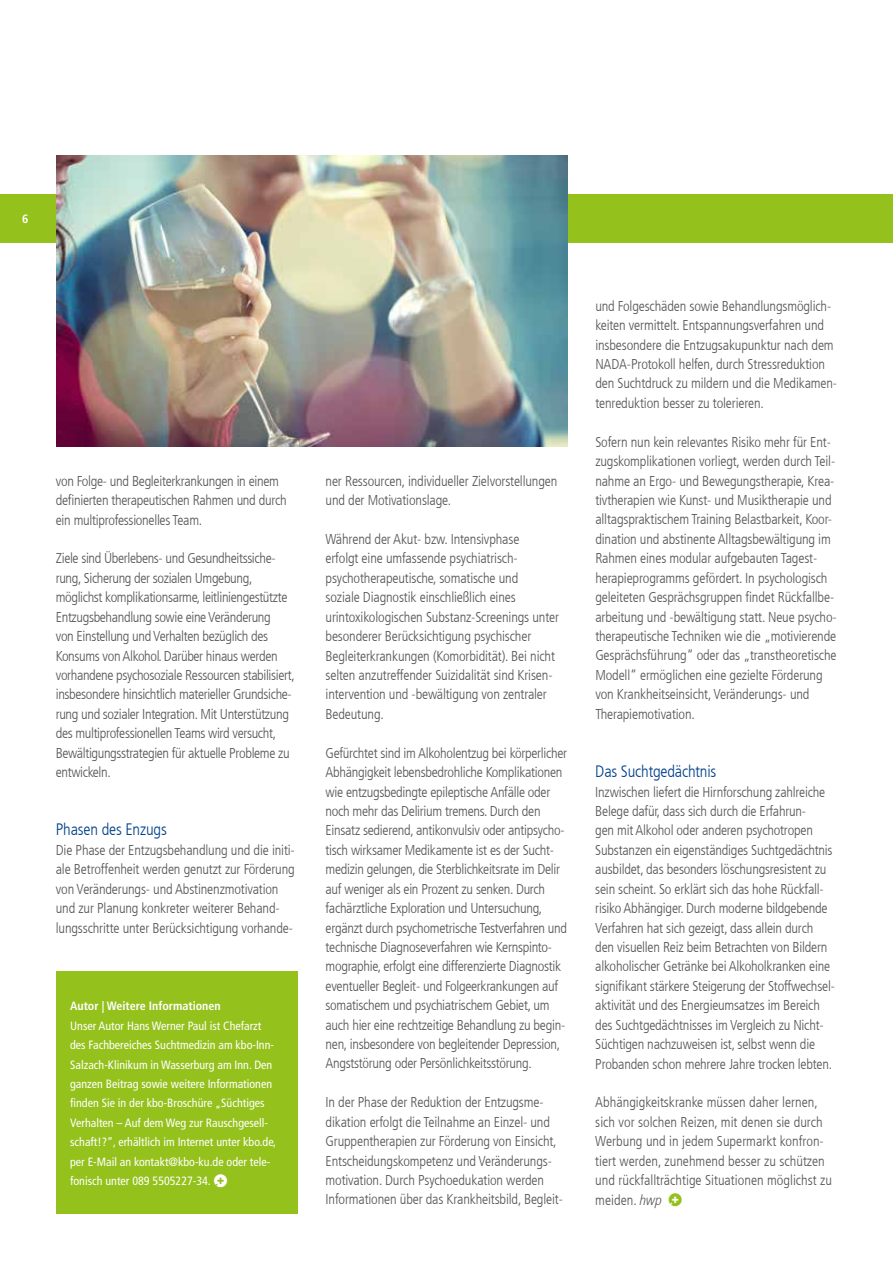
<style>
.page{position:relative;width:893px;height:1263px;background:#fff}
.page>*{position:absolute;margin:0;border:0;box-sizing:border-box;transform-origin:0 0}
.t1{font:300 condensed 16.5px "Frutiger LT Com";letter-spacing:-.01em;color:#004189}
.t2{font:300 condensed 14.25px/19.4px "Frutiger LT Com";letter-spacing:-.015em;color:#565656}
.t3{font:condensed 12px/19.5px "Frutiger LT Com";color:#fff}
.t4{font:700 condensed 12px "Frutiger LT Com";color:#fff}
.s1{font-family:"kboplus";font-stretch:normal;font-size:15.6px}
.s2{font-style:italic}
.s3{font-family:"kboplus";font-weight:400;font-stretch:normal;font-size:15.6px;color:#94c11c}
</style>
<div class="page">
<div style="left:0;top:194px;width:893px;height:49px;background:#94c11c"></div>
<div style="left:56px;top:971px;width:242px;height:243px;background:#94c11c"></div>
<img style="left:56px;top:155px;width:511px;height:292px">
<p class="t4" style="left:22px;top:212px;width:8px">6</p>
<p class="t2" style="left:56px;top:471px;width:232px">von Folge- und Begleiterkrankungen in einem definierten therapeutischen Rahmen und durch ein multiprofessionelles Team.</p>
<p class="t2" style="left:56px;top:549px;width:240px">Ziele sind Überlebens- und Gesundheitssiche&shy;rung, Sicherung der sozialen Umgebung, möglichst komplikationsarme, leitliniengestützte Entzugsbehandlung sowie eine Veränderung<br>von Einstellung und Verhalten bezüglich des Konsums von Alkohol. Darüber hinaus werden vorhandene psychosoziale Ressourcen stabilisiert, insbesondere hinsichtlich materieller Grundsiche&shy;rung und sozialer Integration. M it Unterstützung des multiprofessionellen Teams wird versucht, Bewältigungsstrategien für aktuelle Probleme zu entwickeln.</p>
<p class="t1" style="left:56px;top:820px;width:112px">Phasen des Enzugs</p>
<p class="t2" style="left:56px;top:840px;width:241px">Die Phase der Entzugsbehandlung und die initi&shy;ale Betroffenheit werden genutzt zur Förderung von Veränderungs- und Abstinenzmotivation und zur Planung konkreter weiterer Behand&shy;lungsschritte unter Berücksichtigung vorhande-</p>
<p class="t4" style="left:70px;top:999px;width:152px">Autor | Weitere Informationen</p>
<p class="t3" style="left:70px;top:1016px;width:207px">Unser Autor Hans Werner Paul ist Chefarzt des Fachbereiches Suchtmedizin am kbo-Inn-Salzach-Klinikum in Wasserburg am Inn. Den ganzen Beitrag sowie weitere Informationen finden Sie in der kbo-Broschüre „Süchtiges Verhalten – Auf dem Weg zur Rauschgesell&shy;schaft!?“, erhältlich im Internet unter kbo.de, per E-Mail an kontakt@kbo-ku.de oder tele&shy;fonisch unter 089 5505227-34. <span class="s1">B</span></p>
<p class="t2" style="left:326px;top:471px;width:233px">ner Ressourcen, individueller Zielvorstellungen und der Motivationslage.</p>
<p class="t2" style="left:326px;top:529px;width:235px">Während der Akut- bzw. Intensivphase<br>erfolgt eine umfassende psychiatrisch&shy;psychotherapeutische, somatische und<br>soziale Diagnostik einschließlich eines urintoxikologischen Substanz-Screenings unter besonderer Berücksichtigung psychischer Begleiterkrankungen (Komorbidität). Bei nicht selten anzutreffender Suizidalität sind Krisen&shy;intervention und -bewältigung von zentraler Bedeutung.</p>
<p class="t2" style="left:326px;top:743px;width:243px">Gefürchtet sind im Alkoholentzug bei körperlicher Abhängigkeit lebensbedrohliche Komplikationen wie entzugsbedingte epileptische Anfälle oder noch mehr das Delirium tremens. Durch den Einsatz sedierend, antikonvulsiv oder antipsycho&shy;tisch wirksamer Medikamente ist es der Sucht&shy;medizin gelungen, die Sterblichkeitsrate im Delir auf weniger als ein Prozent zu senken. Durch fachärztliche Exploration und Untersuchung, ergänzt durch psychometrische Testverfahren und technische Diagnoseverfahren wie Kernspinto&shy;mographie, erfolgt eine differenzierte Diagnostik eventueller Begleit- und Folgeerkrankungen auf somatischem und psychiatrischem Gebiet, um auch hier eine rechtzeitige Behandlung zu begin&shy;nen, insbesondere von begleitender Depression, Angststörung oder Persönlichkeitsstörung.</p>
<p class="t2" style="left:326px;top:1093px;width:239px">In der Phase der Reduktion der Entzugsme&shy;dikation erfolgt die Teilnahme an Einzel- und Gruppentherapien zur Förderung von Einsicht, Entscheidungskompetenz und Veränderungs&shy;motivation. Durch Psychoedukation werden Informationen über das Krankheitsbild, Begleit-</p>
<p class="t2" style="left:595px;top:296px;width:243px">und Folgeschäden sowie Behandlungsmöglich&shy;keiten vermittelt. Entspannungsverfahren und insbesondere die Entzugsakupunktur nach dem NADA-Protokoll helfen, durch Stressreduktion den Suchtdruck zu mildern und die Medikamen&shy;tenreduktion besser zu tolerieren.</p>
<p class="t2" style="left:595px;top:432px;width:243px">Sofern nun kein relevantes Risiko mehr für Ent&shy;zugskomplikationen vorliegt, werden durch Teil&shy;nahme an Ergo- und Bewegungstherapie, Krea&shy;tivtherapien wie Kunst- und M usiktherapie und alltagspraktischem Training Belastbarkeit, Koor&shy;dination und abstinente -Alltagsbewältigung im Rahmen eines modular aufgebauten Tagest&shy;herapieprogramms gefördert. In psychologisch geleiteten Gesprächsgruppen findet Rückfallbe&shy;arbeitung und -bewältigung statt. Neue psycho&shy;therapeutische Techniken wie die „motivierende Gesprächsführung“ oder das „transtheoretische Modell“ ermöglichen eine gezielte Förderung von Krankheitseinsicht, Veränderungs- und Therapiemotivation.</p>
<p class="t1" style="left:595px;top:762px;width:123px">Das Suchtgedächtnis</p>
<p class="t2" style="left:595px;top:782px;width:240px">Inzwischen liefert die H irnforschung zahlreiche Belege dafür, dass sich durch die Erfahrun-<br>gen mit Alkohol oder anderen psychotropen Substanzen ein eigenständiges Suchtgedächtnis ausbildet, das besonders löschungsresistent zu sein scheint. So erklärt sich das hohe Rückfall&shy;risiko Abhängiger. Durch moderne bildgebende Verfahren hat sich gezeigt, dass allein durch den visuellen Reiz beim Betrachten von Bildern alkoholischer Getränke bei Alkoholkranken eine signifikant stärkere Steigerung der Stoffwechsel&shy;aktivität und des Energieumsatzes im Bereich des Suchtgedächtnisses im Vergleich zu Nicht-Süchtigen nachzuweisen ist, selbst wenn die Probanden schon mehrere Jahre trocken lebten.</p>
<p class="t2" style="left:595px;top:1093px;width:238px">Abhängigkeitskranke müssen daher lernen, sich vor solchen Reizen, mit denen sie durch Werbung und in jedem Supermarkt konfron&shy;tiert werden, zunehmend besser zu schützen und rückfallträchtige Situationen möglichst zu meiden. <span class="s2">hwp</span> <span class="s3">B</span></p>
</div>
